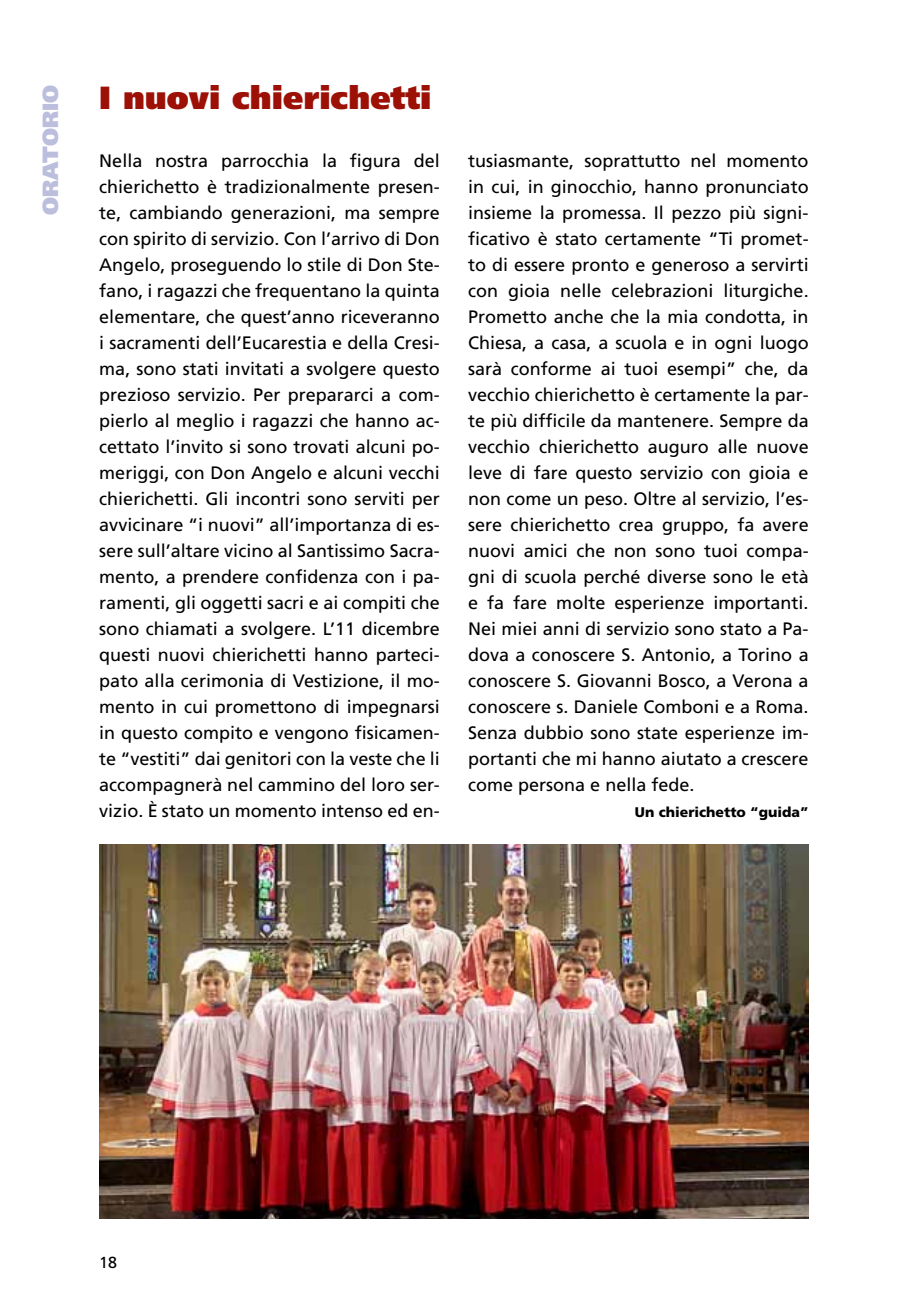
<style>
.page{position:relative;width:908px;height:1304px;background:#fff}
.page>*{position:absolute;margin:0;border:0;box-sizing:border-box;transform-origin:0 0}
.t1{font:900 32px "Frutiger";color:#9c1006}
.t2{font:900 22px "Frutiger";color:#bbbedc}
.t3{font:18px/26px "Frutiger";color:#000;text-align:justify}
.t4{font:16px "Frutiger";color:#000}
.t5{font:900 14px "Frutiger";color:#000}
</style>
<div class="page">
<img style="left:99px;top:845px;width:709px;height:374px">
<p class="t2" style="left:37px;top:215px;width:131px;rotate:-90deg">oratorio</p>
<h1 class="t1" style="left:99px;top:79px;width:333px">I nuovi chierichetti</h1>
<p class="t3" style="left:99px;top:148px;width:342px">Nella nostra parrocchia la figura del chierichetto è tradizionalmente presen&shy;te, cambiando generazioni, ma sempre con spirito di servizio. Con l’arrivo di Don Angelo, proseguendo lo stile di Don Ste&shy;fano, i ragazzi che frequentano la quinta elementare, che quest’anno riceveranno i sacramenti dell’Eucarestia e della Cresi&shy;ma, sono stati invitati a svolgere questo prezioso servizio. Per prepararci a com&shy;pierlo al meglio i ragazzi che hanno ac&shy;cettato l’invito si sono trovati alcuni po&shy;meriggi, con Don Angelo e alcuni vecchi chierichetti. Gli incontri sono serviti per avvicinare “i nuovi” all’importanza di es&shy;sere sull’altare vicino al Santissimo Sacra&shy;mento, a prendere confidenza con i pa&shy;ramenti, gli oggetti sacri e ai compiti che sono chiamati a svolgere. L’11 dicembre questi nuovi chierichetti hanno parteci&shy;pato alla cerimonia di Vestizione, il mo&shy;mento in cui promettono di impegnarsi in questo compito e vengono fisicamen&shy;te “vestiti” dai genitori con la veste che li accompagnerà nel cammino del loro ser&shy;vizio. È stato un momento intenso ed en-</p>
<p class="t3" style="left:468px;top:147px;width:342px">tusiasmante, soprattutto nel momento in cui, in ginocchio, hanno pronunciato insieme la promessa. I l pezzo più signi&shy;ficativo è stato certamente “Ti promet&shy;to di essere pronto e generoso a servirti con gioia nelle celebrazioni liturgiche.<br>Prometto anche che la mia condotta, in Chiesa, a casa, a scuola e in ogni luogo sarà conforme ai tuoi esempi” che, da vecchio chierichetto è certamente la par&shy;te più difficile da mantenere. Sempre da vecchio chierichetto auguro alle nuove leve di fare questo servizio con gioia e non come un peso. Oltre al servizio, l’es&shy;sere chierichetto crea gruppo, fa avere nuovi amici che non sono tuoi compa&shy;gni di scuola perché diverse sono le età e fa fare molte esperienze importanti.<br>Nei miei anni di servizio sono stato a Pa&shy;dova a conoscere S. Antonio, a Torino a conoscere S. Giovanni Bosco, a Verona a conoscere s. Daniele Comboni e a Roma.<br>Senza dubbio sono state esperienze im&shy;portanti che mi hanno aiutato a crescere come persona e nella fede.</p>
<p class="t5" style="left:634px;top:804px;width:175px">Un chierichetto “guida”</p>
<p class="t4" style="left:99px;top:1253px;width:19px">18</p>
</div>
